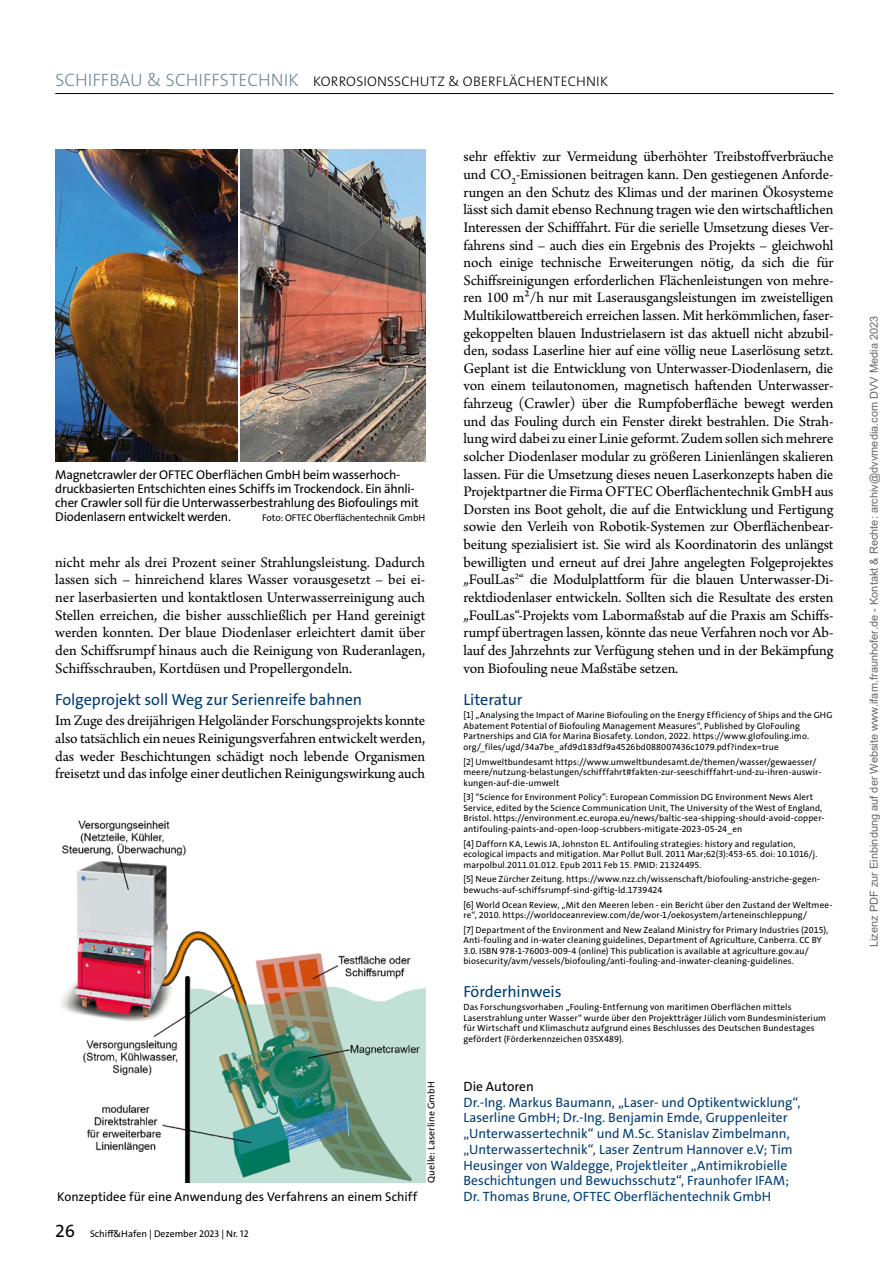
<style>
.page{position:relative;width:893px;height:1263px;background:#fff}
.page>*{position:absolute;margin:0;border:0;box-sizing:border-box;transform-origin:0 0}
.t1{font:16.2px "The Sans Os F";letter-spacing:-.005em;color:#003d75}
.t2{font:15.3px/17.5px "Arno Pro";letter-spacing:-.005em;color:#000;text-align:justify}
.t3{font:300 13.8px "The Sans Os F";letter-spacing:.015em;color:#000}
.t4{font:13.5px/15.8px "The Sans Os F";color:#003d75}
.t5{font:13.5px "The Sans Os F";color:#000}
.t6{font:12.75px/14.2px "The Sans Os F";letter-spacing:-.015em;color:#000}
.t7{font:10.95px "Arial";color:rgb(0 0 0/.6)}
.t8{font:9.75px "The Sans Os F";color:#000}
.t9{font:9px/10.5px "The Sans Os F";letter-spacing:.015em;color:#000}
.s1{font-size:18px;color:#6f8995}
.s2{font-size:18px}
</style>
<div class="page">
<img style="left:61px;top:820px;width:364px;height:363px">
<img style="left:55px;top:150px;width:183px;height:311px">
<img style="left:240px;top:150px;width:185px;height:311px">
<hr style="left:55px;top:93px;width:778px;height:1px;background:#000">
<p class="t3" style="left:55px;top:72px;width:554px"><span class="s1">SCHIFFBAU &amp; SCHIFFSTECHNIK</span> KORROSIONSSCHUTZ &amp; OBERFLÄCHENTECHNIK</p>
<p class="t6" style="left:55px;top:467px;width:365px">Magnetcrawler der OFTEC Oberflächen GmbH beim wasserhoch&shy;druckbasierten Entschichten eines Schiffs im Trockendock. Ein ähnli&shy;cher Crawler soll für die Unterwasserbestrahlung des Biofoulings mit Diodenlasern entwickelt werden.</p>
<p class="t8" style="left:262px;top:512px;width:165px">Foto: OFTEC Oberflächentechnik GmbH</p>
<p class="t2" style="left:55px;top:554px;width:371px">nicht mehr als drei Prozent seiner Strahlungsleistung. Dadurch lassen sich – hinreichend klares Wasser vorausgesetzt – bei ei&shy;ner laserbasierten und kontaktlosen Unterwasserreinigung auch Stellen erreichen, die bisher ausschließlich per Hand gereinigt werden konnten. Der blaue Diodenlaser erleichtert damit über den Schiffsrumpf hinaus auch die Reinigung von Ruderanlagen, Schiffsschrauben, Kortdüsen und Propellergondeln.</p>
<p class="t1" style="left:55px;top:689px;width:308px">Folgeprojekt soll Weg zur Serienreife bahnen</p>
<p class="t2" style="left:55px;top:713px;width:371px">Im Zuge des dreijährigen Helgoländer Forschungsprojekts konnte also tatsächlich ein neues Reinigungsverfahren entwickelt werden, das weder Beschichtungen schädigt noch lebende Organismen freisetzt und das infolge einer deutlichen Reinigungswirkung auch</p>
<p class="t6" style="left:57px;top:1190px;width:362px">Konzeptidee für eine Anwendung des Verfahrens an einem Schiff</p>
<p class="t8" style="left:55px;top:1228px;width:195px"><span class="s2">26</span> Schiff&amp;Hafen | Dezember 2023 | Nr. 12</p>
<p class="t8" style="left:425px;top:1183px;width:103px;rotate:-90deg">Quelle: Laserline GmbH</p>
<p class="t2" style="left:463px;top:149px;width:371px">sehr effektiv zur Vermeidung überhöhter Treibstoffverbräuche und CO<sub>2</sub>-Emissionen beitragen kann. Den gestiegenen Anforde&shy;rungen an den Schutz des Klimas und der marinen Ökosysteme lässt sich damit ebenso Rechnung tragen wie den wirtschaftlichen Interessen der Schifffahrt. Für die serielle Umsetzung dieses Ver&shy;fahrens sind – auch dies ein Ergebnis des Projekts – gleichwohl noch einige technische Erweiterungen nötig, da sich die für Schiffsreinigungen erforderlichen Flächenleistungen von mehre&shy;ren 100 m²/h nur mit Laserausgangsleistungen im zweistelligen Multikilowattbereich erreichen lassen. Mit herkömmlichen, faser&shy;gekoppelten blauen Industrielasern ist das aktuell nicht abzubil&shy;den, sodass Laserline hier auf eine völlig neue Laserlösung setzt.<br>Geplant ist die Entwicklung von Unterwasser-Diodenlasern, die von einem teilautonomen, magnetisch haftenden Unterwasser&shy;fahrzeug (Crawler) über die Rumpfoberfläche bewegt werden und das Fouling durch ein Fenster direkt bestrahlen. Die Strah&shy;lung wird dabei zu einer Linie geformt. Zudem sollen sich mehrere solcher Diodenlaser modular zu größeren Linienlängen skalieren lassen. Für die Umsetzung dieses neuen Laserkonzepts haben die Projektpartner die Firma OFTEC Oberflächentechnik GmbH aus Dorsten ins Boot geholt, die auf die Entwicklung und Fertigung sowie den Verleih von Robotik-Systemen zur Oberflächenbear&shy;beitung spezialisiert ist. Sie wird als Koordinatorin des unlängst bewilligten und erneut auf drei Jahre angelegten Folgeprojektes „FoulLas<sup>2</sup>“ die Modulplattform für die blauen Unterwasser-Di&shy;rektdiodenlaser entwickeln. Sollten sich die Resultate des ersten „FoulLas“-Projekts vom Labormaßstab auf die Praxis am Schiffs&shy;rumpf übertragen lassen, könnte das neue Verfahren noch vor Ab&shy;lauf des Jahrzehnts zur Verfügung stehen und in der Bekämpfung von Biofouling neue Maßstäbe setzen.</p>
<p class="t1" style="left:463px;top:689px;width:61px">Literatur</p>
<p class="t9" style="left:463px;top:710px;width:371px">[1] „Analysing the Impact of Marine Biofouling on the Energy Efficiency of Ships and the GHG Abatement Potential of Biofouling Management Measures“, Published by GloFouling Partnerships and GIA for Marina Biosafety. London, 2022. https://www.glofouling.imo. org/_files/ugd/34a7be_afd9d183df9a4526bd088007436c1079.pdf?index=true</p>
<p class="t9" style="left:463px;top:756px;width:359px">[2] Umweltbundesamt https://www.umweltbundesamt.de/themen/wasser/gewaesser/ meere/nutzung-belastungen/schifffahrt#fakten-zur-seeschifffahrt-und-zu-ihren-auswir&shy;kungen-auf-die-umwelt</p>
<p class="t9" style="left:463px;top:792px;width:362px">[3] “Science for Environment Policy”: European Commission DG Environment News Alert Service, edited by the Science Communication Unit, The University of the West of England, Bristol. https://environment.ec.europa.eu/news/baltic-sea-shipping-should-avoid-copper&shy;antifouling-paints-and-open-loop-scrubbers-mitigate-2023-05-24_en</p>
<p class="t9" style="left:463px;top:838px;width:355px">[4] Dafforn KA, Lewis JA, Johnston EL. Antifouling strategies: history and regulation, ecological impacts and mitigation. Mar Pollut Bull. 2011 Mar;62(3):453-65. doi: 10.1016/j. marpolbul.2011.01.012. Epub 2011 Feb 15. PMID: 21324495.</p>
<p class="t9" style="left:463px;top:874px;width:358px">[5] Neue Zürcher Zeitung. https://www.nzz.ch/wissenschaft/biofouling-anstriche-gegen&shy;bewuchs-auf-schiffsrumpf-sind-giftig-ld.1739424</p>
<p class="t9" style="left:463px;top:899px;width:370px">[6] World Ocean Review, „Mit den Meeren leben - ein Bericht über den Zustand der Weltmee&shy;re“, 2010. https://worldoceanreview.com/de/wor-1/oekosystem/arteneinschleppung/</p>
<p class="t9" style="left:463px;top:925px;width:366px">[7] Department of the Environment and New Zealand Ministry for Primary Industries (2015), Anti-fouling and in-water cleaning guidelines, Department of Agriculture, Canberra. CC BY 3.0. ISBN 978-1-76003-009-4 (online) This publication is available at agriculture.gov.au/ biosecurity/avm/vessels/biofouling/anti-fouling-and-inwater-cleaning-guidelines.</p>
<p class="t1" style="left:463px;top:981px;width:100px">Förderhinweis</p>
<p class="t9" style="left:463px;top:1002px;width:364px">Das Forschungsvorhaben „Fouling-Entfernung von maritimen Oberflächen mittels Laserstrahlung unter Wasser“ wurde über den Projektträger Jülich vom Bundesministerium für Wirtschaft und Klimaschutz aufgrund eines Beschlusses des Deutschen Bundestages gefördert (Förderkennzeichen 03SX489).</p>
<p class="t5" style="left:463px;top:1077px;width:72px">Die Autoren</p>
<p class="t4" style="left:463px;top:1094px;width:339px">Dr.-Ing. Markus Baumann, „Laser- und Optikentwicklung“, Laserline GmbH; Dr.-Ing. Benjamin Emde, Gruppenleiter „Unterwassertechnik“ und M.Sc. Stanislav Zimbelmann, „Unterwassertechnik“, Laser Zentrum Hannover e.V; Tim Heusinger von Waldegge, Projektleiter „Antimikrobielle Beschichtungen und Bewuchsschutz“, Fraunhofer IFAM; Dr. Thomas Brune, OFTEC Oberflächentechnik GmbH</p>
<p class="t7" style="left:866px;top:947px;width:633px;rotate:-90deg">Lizenz PDF zur Einbindung auf der Website www.ifam.fraunhofer.de - Kontakt &amp; Rechte: archiv@dvvmedia.com DVV Media 2023</p>
</div>
